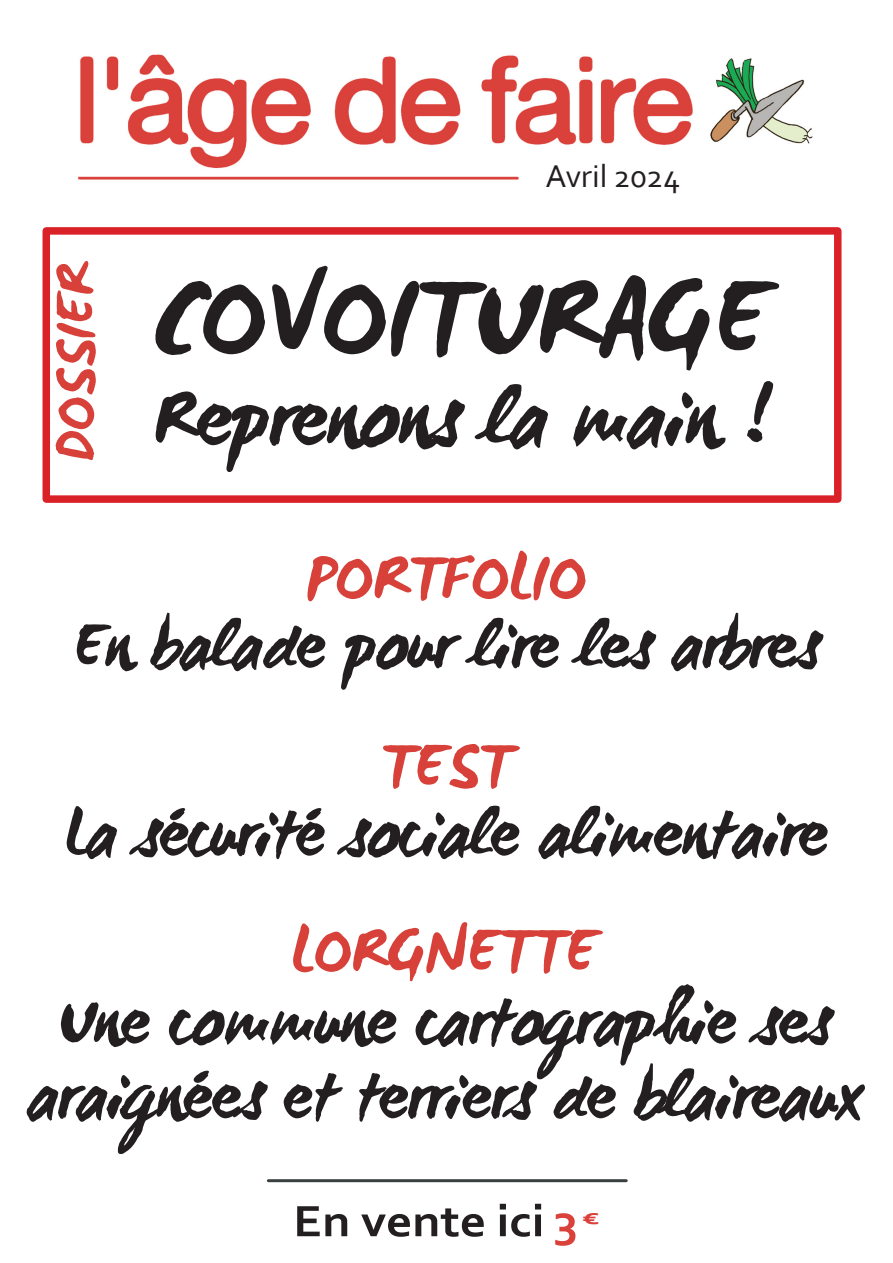
<style>
.page{position:relative;width:893px;height:1263px;background:#fff}
.page>*{position:absolute;margin:0;border:0;box-sizing:border-box;transform-origin:0 0}
.t1{font:700 117px "WC Mano Negra Bta";color:#231f20}
.t2{font:700 82.5px "WC Mano Negra Bta";color:#231f20}
.t3{font:700 67.5px/74.7px "WC Mano Negra Bta";color:#231f20;text-align:center}
.t4{font:700 67.5px "WC Mano Negra Bta";color:#d8413a}
.t5{font:700 60px "WC Mano Negra Bta";letter-spacing:-.005em;color:#d8413a}
.t6{font:700 45.9px "Corbel";color:#231f20;scale:1.11 1}
.t7{font:33px "Corbel";color:#231f20}
.t8{font:700 21.3px "Corbel";color:#da413b;scale:1.64 1}
.s1{font-size:47.4px;color:#da413b}
</style>
<div class="page">
<div style="left:43px;top:227px;width:798px;height:276px;background:#fff;border:8px solid #da2128"></div>
<img style="left:78px;top:54px;width:735px;height:126px">
<hr style="left:268px;top:1179px;width:358px;height:3px;background:#3a3f3f">
<p class="t5" style="left:35px;top:460px;width:201px;rotate:-90deg">Dossier</p>
<p class="t7" style="left:545px;top:156px;width:136px">Avril 2024</p>
<h1 class="t1" style="left:155px;top:239px;width:616px">COVOITURAGE</h1>
<p class="t2" style="left:154px;top:363px;width:619px">reprenons la main !</p>
<p class="t4" style="left:307px;top:533px;width:252px">PORTFOLIO</p>
<p class="t3" style="left:73px;top:602px;width:758px">En balade pour lire les arbres</p>
<p class="t4" style="left:381px;top:721px;width:132px">test</p>
<p class="t3" style="left:65px;top:790px;width:765px">La sécurité sociale alimentaire</p>
<p class="t4" style="left:291px;top:905px;width:210px">LORGNETTE</p>
<p class="t3" style="left:28px;top:978px;width:834px">Une commune cartographie ses araignées et terriers de blaireaux</p>
<p class="t6" style="left:293px;top:1192px;width:258px">En vente ici <span class="s1">3</span></p>
<p class="t8" style="left:581px;top:1204px;width:13px">€</p>
</div>
